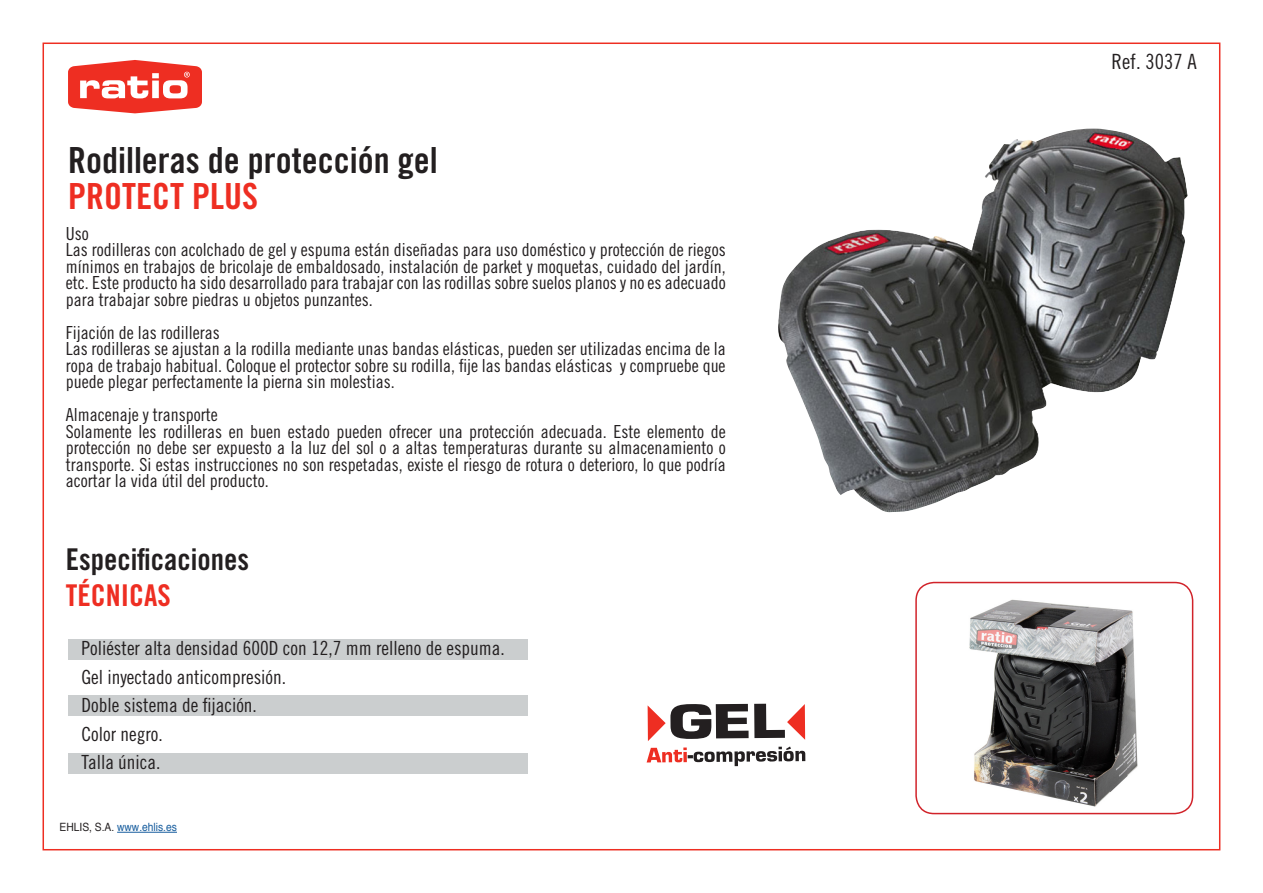
<style>
.page{position:relative;width:1263px;height:893px;background:#fff}
.page>*{position:absolute;margin:0;border:0;box-sizing:border-box;transform-origin:0 0}
.t1{font:36px/36px "Trade Gothic LT Std Bd Cn 20";color:#231f20}
.t2{font:30px "Trade Gothic LT Std Bd Cn 20";color:#231f20}
.t3{font:30px "Trade Gothic LT Std Bd Cn 20";color:#ee2e22}
.t4{font:21px "Trade Gothic LT Std Cn 18";color:#231f20}
.t5{font:19.5px "Trade Gothic LT Std Cn 18";color:#231f20}
.t6{font:18px/16.5px "Trade Gothic LT Std Cn 18";color:#231f20;text-align:justify}
.t7{font:11.4px "Helvetica";color:#175d9e;scale:.9 1}
.s1{color:#ee2e22}
.s2{color:#231f20}
</style>
<div class="page">
<hr style="left:117px;top:832px;width:60px;height:1px;background:#175d9e">
<svg style="left:68px;top:60px;width:134px;height:53px"></svg>
<div style="left:68px;top:639px;width:460px;height:21px;background:#cbcecf"></div>
<div style="left:68px;top:696px;width:460px;height:20px;background:#cbcecf"></div>
<div style="left:68px;top:753px;width:460px;height:21px;background:#cbcecf"></div>
<img style="left:778px;top:129px;width:410px;height:384px">
<img style="left:969px;top:599px;width:169px;height:208px">
<div style="left:915px;top:582px;width:278px;height:232px;border:2px solid #d1232a;border-radius:18px"></div>
<svg style="left:647px;top:704px;width:158px;height:62px"></svg>
<p class="t1" style="left:68px;top:142px;width:371px">Rodilleras de protección gel<br><span class="s1">PROTECT PLUS</span></p>
<p class="t6" style="left:66px;top:225px;width:25px">Uso</p>
<p class="t6" style="left:66px;top:241px;width:661px">Las rodilleras con acolchado de gel y espuma están diseñadas para uso doméstico y protección de riegos mínimos en trabajos de bricolaje de embaldosado, instalación de parket y moquetas, cuidado del jardín, etc. Este producto ha sido desarrollado para trabajar con las rodillas sobre suelos planos y no es adecuado para trabajar sobre piedras u objetos punzantes.</p>
<p class="t6" style="left:66px;top:324px;width:155px">Fijación de las rodilleras</p>
<p class="t6" style="left:66px;top:340px;width:661px">Las rodilleras se ajustan a la rodilla mediante unas bandas elásticas, pueden ser utilizadas encima de la ropa de trabajo habitual. Coloque el protector sobre su rodilla, fije las bandas elásticas y compruebe que puede plegar perfectamente la pierna sin molestias.</p>
<p class="t6" style="left:66px;top:406px;width:153px">Almacenaje y transporte</p>
<p class="t6" style="left:66px;top:423px;width:661px">Solamente les rodilleras en buen estado pueden ofrecer una protección adecuada. Este elemento de protección no debe ser expuesto a la luz del sol o a altas temperaturas durante su almacenamiento o transporte. Si estas instrucciones no son respetadas, existe el riesgo de rotura o deterioro, lo que podría acortar la vida útil del producto.</p>
<p class="t2" style="left:66px;top:541px;width:185px">Especificaciones</p>
<p class="t3" style="left:66px;top:577px;width:106px">TÉCNICAS</p>
<p class="t5" style="left:81px;top:637px;width:425px">Poliéster alta densidad 600D con 12,7 mm relleno de espuma.</p>
<p class="t5" style="left:81px;top:665px;width:206px">Gel inyectado anticompresión.</p>
<p class="t5" style="left:81px;top:694px;width:177px">Doble sistema de fijación.</p>
<p class="t5" style="left:81px;top:722px;width:83px">Color negro.</p>
<p class="t5" style="left:81px;top:751px;width:81px">Talla única.</p>
<p class="t7" style="left:60px;top:819px;width:132px"><span class="s2">EHLIS, S.A.</span> www.ehlis.es</p>
<p class="t4" style="left:1111px;top:49px;width:87px">Ref. 3037 A</p>
</div>
